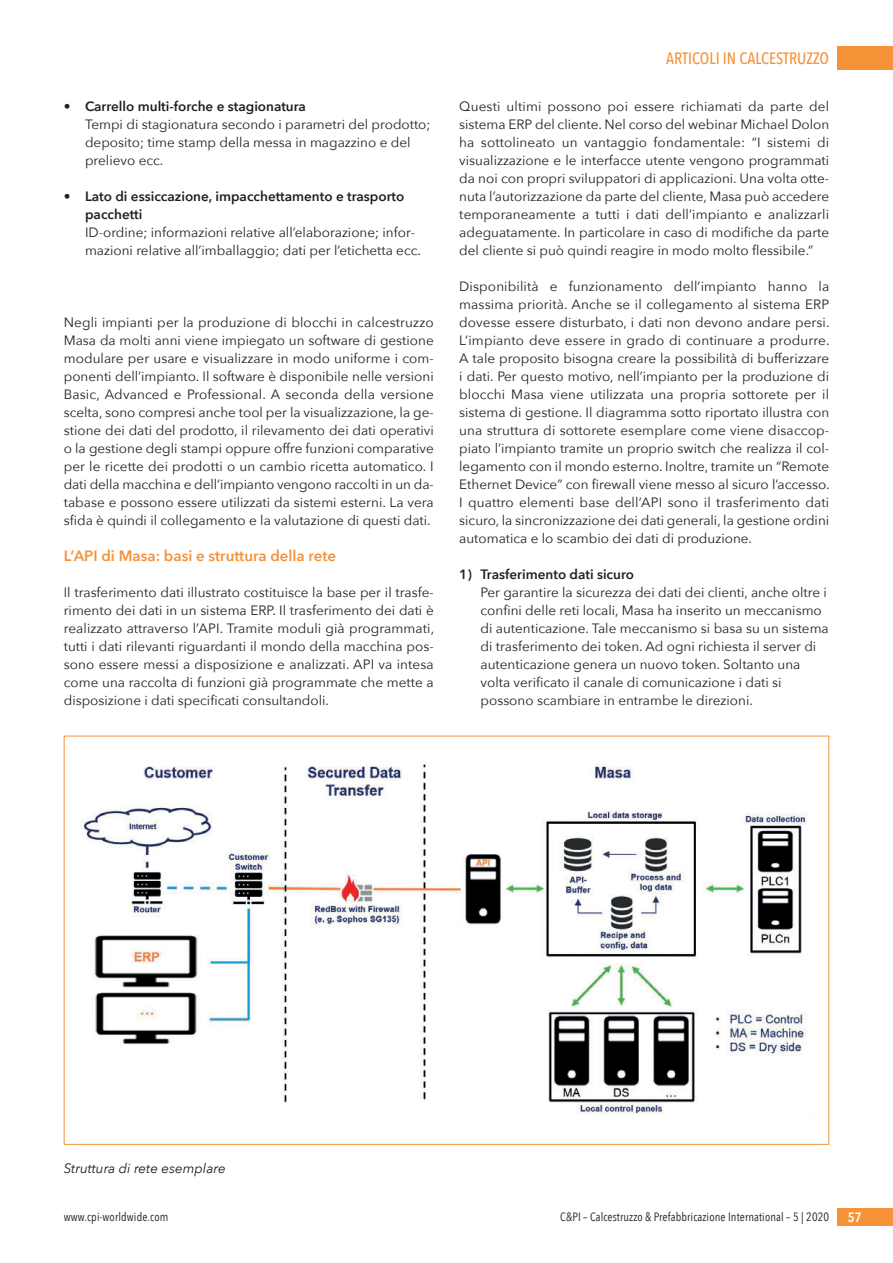
<style>
.page{position:relative;width:893px;height:1263px;background:#fff}
.page>*{position:absolute;margin:0;border:0;box-sizing:border-box;transform-origin:0 0}
.t1{font:500 16.5px "Avenir Next Condensed";color:#f69238}
.t2{font:600 15px "Avenir Next";color:#f69238}
.t3{font:13.5px/18px "Avenir Next";color:#231f20;text-align:justify}
.t4{font:600 13.5px/18px "Avenir Next";color:#231f20}
.t5{font:italic 13.5px "Avenir Next";color:#231f20}
.t6{font:600 13.5px "Avenir Next Condensed";color:#fff}
.t7{font:12px "Avenir Next Condensed";letter-spacing:.01em;color:#231f20}
</style>
<div class="page">
<div style="left:838px;top:47px;width:55px;height:23px;background:#f69238"></div>
<div style="left:838px;top:1208px;width:55px;height:18px;background:#f69238"></div>
<img style="left:80px;top:763px;width:727px;height:351px">
<p class="t4" style="left:64px;top:97px;width:244px">• Carrello multi-forche e stagionatura</p>
<p class="t3" style="left:85px;top:115px;width:347px;text-align:left">Tempi di stagionatura secondo i parametri del prodotto; deposito; time stamp della messa in magazzino e del prelievo ecc.</p>
<p class="t4" style="left:85px;top:187px;width:321px;text-indent:-21px">• Lato di essiccazione, impacchettamento e trasporto pacchetti</p>
<p class="t3" style="left:85px;top:223px;width:337px">ID-ordine; informazioni relative all’elaborazione; infor&shy;mazioni relative all’imballaggio; dati per l’etichetta ecc.</p>
<p class="t3" style="left:64px;top:313px;width:371px">Negli impianti per la produzione di blocchi in calcestruzzo Masa da molti anni viene impiegato un software di gestione modulare per usare e visualizzare in modo uniforme i com&shy;ponenti dell’impianto. Il software è disponibile nelle versioni Basic, Advanced e Professional. A seconda della versione scelta, sono compresi anche tool per la visualizzazione, la ge&shy;stione dei dati del prodotto, il rilevamento dei dati operativi o la gestione degli stampi oppure offre funzioni comparative per le ricette dei prodotti o un cambio ricetta automatico. I dati della macchina e dell’impianto vengono raccolti in un da&shy;tabase e possono essere utilizzati da sistemi esterni. La vera sfida è quindi il collegamento e la valutazione di questi dati.</p>
<p class="t2" style="left:64px;top:546px;width:274px">L’API di Masa: basi e struttura della rete</p>
<p class="t3" style="left:64px;top:583px;width:372px">Il trasferimento dati illustrato costituisce la base per il trasfe&shy;rimento dei dati in un sistema ERP. Il trasferimento dei dati è realizzato attraverso l’API. Tramite moduli già programmati, tutti i dati rilevanti riguardanti il mondo della macchina pos&shy;sono essere messi a disposizione e analizzati. API va intesa come una raccolta di funzioni già programmate che mette a disposizione i dati specificati consultandoli.</p>
<p class="t1" style="left:666px;top:47px;width:165px">ARTICOLI IN CALCESTRUZZO</p>
<p class="t3" style="left:459px;top:97px;width:371px">Questi ultimi possono poi essere richiamati da parte del sistema ERP del cliente. Nel corso del webinar Michael Dolon ha sottolineato un vantaggio fondamentale: “I sistemi di visualizzazione e le interfacce utente vengono programmati da noi con propri sviluppatori di applicazioni. Una volta otte&shy;nuta l’autorizzazione da parte del cliente, Masa può accedere temporaneamente a tutti i dati dell’impianto e analizzarli adeguatamente. In particolare in caso di modifiche da parte del cliente si può quindi reagire in modo molto flessibile.”</p>
<p class="t3" style="left:459px;top:277px;width:372px">Disponibilità e funzionamento dell’impianto hanno la massima priorità. Anche se il collegamento al sistema ERP dovesse essere disturbato, i dati non devono andare persi.<br>L’impianto deve essere in grado di continuare a produrre.<br>A tale proposito bisogna creare la possibilità di bufferizzare i dati. Per questo motivo, nell’impianto per la produzione di blocchi Masa viene utilizzata una propria sottorete per il sistema di gestione. Il diagramma sotto riportato illustra con una struttura di sottorete esemplare come viene disaccop&shy;piato l’impianto tramite un proprio switch che realizza il col&shy;legamento con il mondo esterno. Inoltre, tramite un “Remote Ethernet Device” con firewall viene messo al sicuro l’accesso.<br>I quattro elementi base dell’API sono il trasferimento dati sicuro, la sincronizzazione dei dati generali, la gestione ordini automatica e lo scambio dei dati di produzione.</p>
<p class="t4" style="left:459px;top:565px;width:176px">1) Trasferimento dati sicuro</p>
<p class="t3" style="left:480px;top:583px;width:350px;text-align:left">Per garantire la sicurezza dei dati dei clienti, anche oltre i confini delle reti locali, Masa ha inserito un meccanismo di autenticazione. Tale meccanismo si basa su un sistema di trasferimento dei token. Ad ogni richiesta il server di autenticazione genera un nuovo token. Soltanto una volta verificato il canale di comunicazione i dati si possono scambiare in entrambe le direzioni.</p>
<p class="t5" style="left:64px;top:1159px;width:163px">Struttura di rete esemplare</p>
<p class="t7" style="left:64px;top:1209px;width:106px">www.cpi-worldwide.com</p>
<p class="t7" style="left:560px;top:1209px;width:271px">C&amp;PI – Calcestruzzo &amp; Prefabbricazione International – 5 | 2020</p>
<p class="t6" style="left:848px;top:1208px;width:15px">57</p>
</div>
